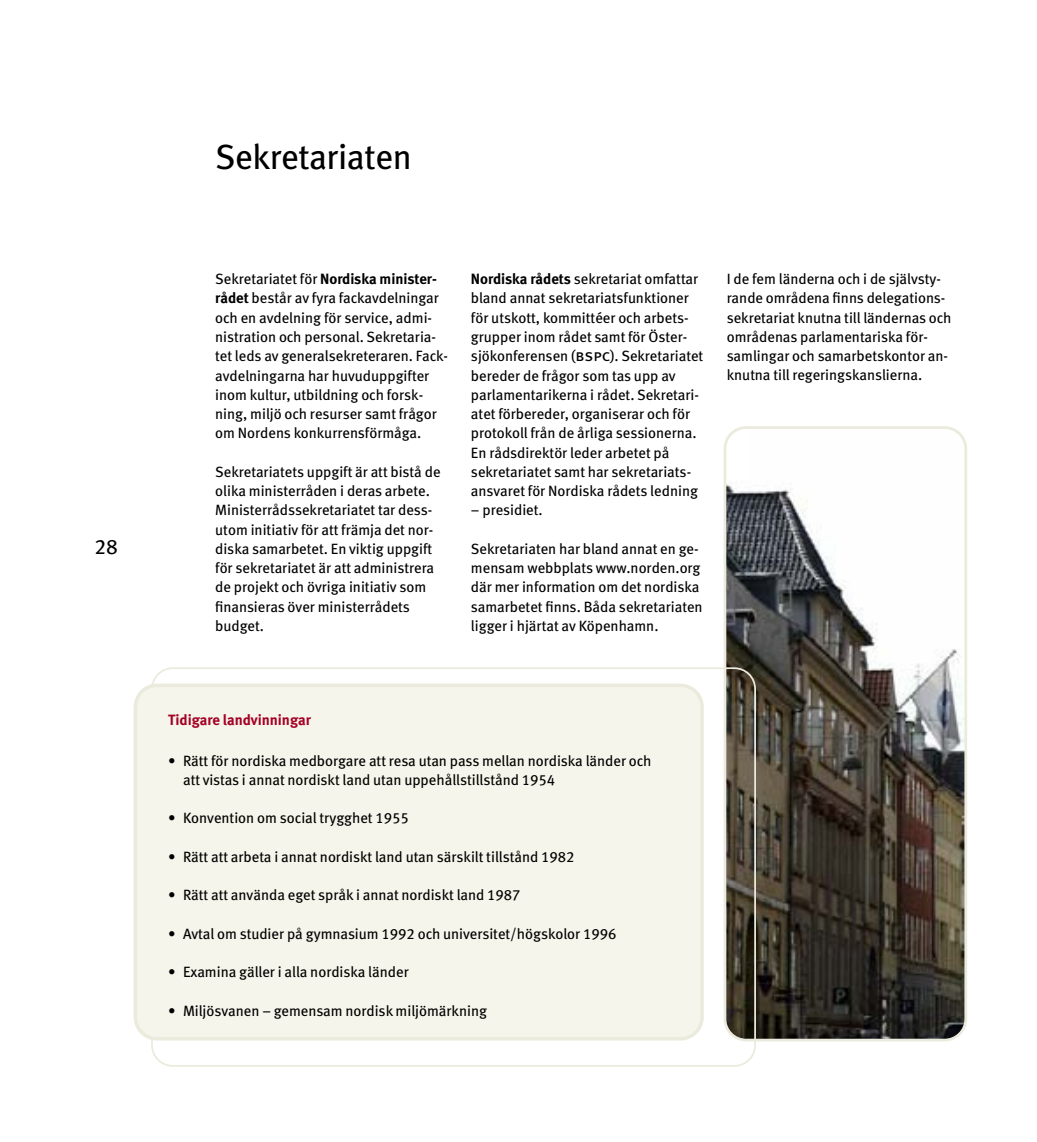
<style>
.page{position:relative;width:1037px;height:1142px;background:#fff}
.page>*{position:absolute;margin:0;border:0;box-sizing:border-box;transform-origin:0 0}
.t1{font:35px "Meta Book LF";letter-spacing:-.01em;color:#000}
.t2{font:21px "Meta Book LF";color:#000}
.t3{font:14.88px/19.2px "Meta Book LF";color:#000}
.t4{font:14.88px "Meta Bold LF";color:#000}
.t5{font:14.88px "Meta Bold LF";color:#a50124}
.s1{font-family:"Meta Book LF"}
.s2{font-family:"Meta Bold LF"}
.s3{font-family:"Meta Book LF Caps";font-size:16.1px}
</style>
<div class="page">
<svg style="left:133px;top:426px;width:834px;height:641px"></svg>
<h2 class="t2" style="left:94px;top:539px;width:25px">28</h2>
<h1 class="t1" style="left:215px;top:144px;width:198px">Sekretariaten</h1>
<p class="t4" style="left:215px;top:274px;width:223px"><span class="s1">Sekretariatet för</span> Nordiska minister-</p>
<p class="t3" style="left:215px;top:290px;width:234px"><span class="s2">rådet</span> består av fyra fackavdelningar och en avdelning för service, admi&shy;nistration och personal. Sekretaria&shy;tet leds av generalsekreteraren. Fack&shy;avdelningarna har huvuduppgifter inom kultur, utbildning och forsk&shy;ning, miljö och resurser samt frågor om Nordens konkurrensförmåga.</p>
<p class="t3" style="left:215px;top:464px;width:227px">Sekretariatets uppgift är att bistå de olika ministerråden i deras arbete.<br>Ministerrådssekretariatet tar dess&shy;utom initiativ för att främja det nor&shy;diska samarbetet. En viktig uppgift för sekretariatet är att administrera de projekt och övriga initiativ som finansieras över ministerrådets budget.</p>
<p class="t3" style="left:471px;top:271px;width:234px"><span class="s2">Nordiska rådets</span> sekretariat omfattar bland annat sekretariatsfunktioner för utskott, kommittéer och arbets&shy;grupper inom rådet samt för Öster&shy;sjökonferensen (<span class="s3">bspc</span>). Sekretariatet bereder de frågor som tas upp av parlamentarikerna i rådet. Sekretari&shy;atet förbereder, organiserar och för protokoll från de årliga sessionerna.<br>En rådsdirektör leder arbetet på sekretariatet samt har sekretariats&shy;ansvaret för Nordiska rådets ledning</p>
<p class="t3" style="left:471px;top:502px;width:73px">– presidiet.</p>
<p class="t3" style="left:471px;top:541px;width:233px">Sekretariaten har bland annat en ge&shy;mensam webbplats www.norden.org där mer information om det nordiska samarbetet finns. Båda sekretariaten ligger i hjärtat av Köpenhamn.</p>
<p class="t3" style="left:727px;top:271px;width:226px">I de fem länderna och i de självsty&shy;rande områdena finns delegations&shy;sekretariat knutna till ländernas och områdenas parlamentariska för&shy;samlingar och samarbetskontor an&shy;knutna till regeringskanslierna.</p>
<p class="t5" style="left:168px;top:714px;width:144px">Tidigare landvinningar</p>
<p class="t3" style="left:183px;top:752px;width:470px;text-indent:-15px">• Rätt för nordiska medborgare att resa utan pass mellan nordiska länder och att vistas i annat nordiskt land utan uppehållstillstånd 1954</p>
<p class="t3" style="left:168px;top:810px;width:242px">• Konvention om social trygghet 1955</p>
<p class="t3" style="left:168px;top:849px;width:408px">• Rätt att arbeta i annat nordiskt land utan särskilt tillstånd 1982</p>
<p class="t3" style="left:168px;top:887px;width:354px">• Rätt att använda eget språk i annat nordiskt land 1987</p>
<p class="t3" style="left:168px;top:926px;width:450px">• Avtal om studier på gymnasium 1992 och universitet/högskolor 1996</p>
<p class="t3" style="left:168px;top:964px;width:242px">• Examina gäller i alla nordiska länder</p>
<p class="t3" style="left:168px;top:1003px;width:320px">• Miljösvanen – gemensam nordisk miljömärkning</p>
</div>
